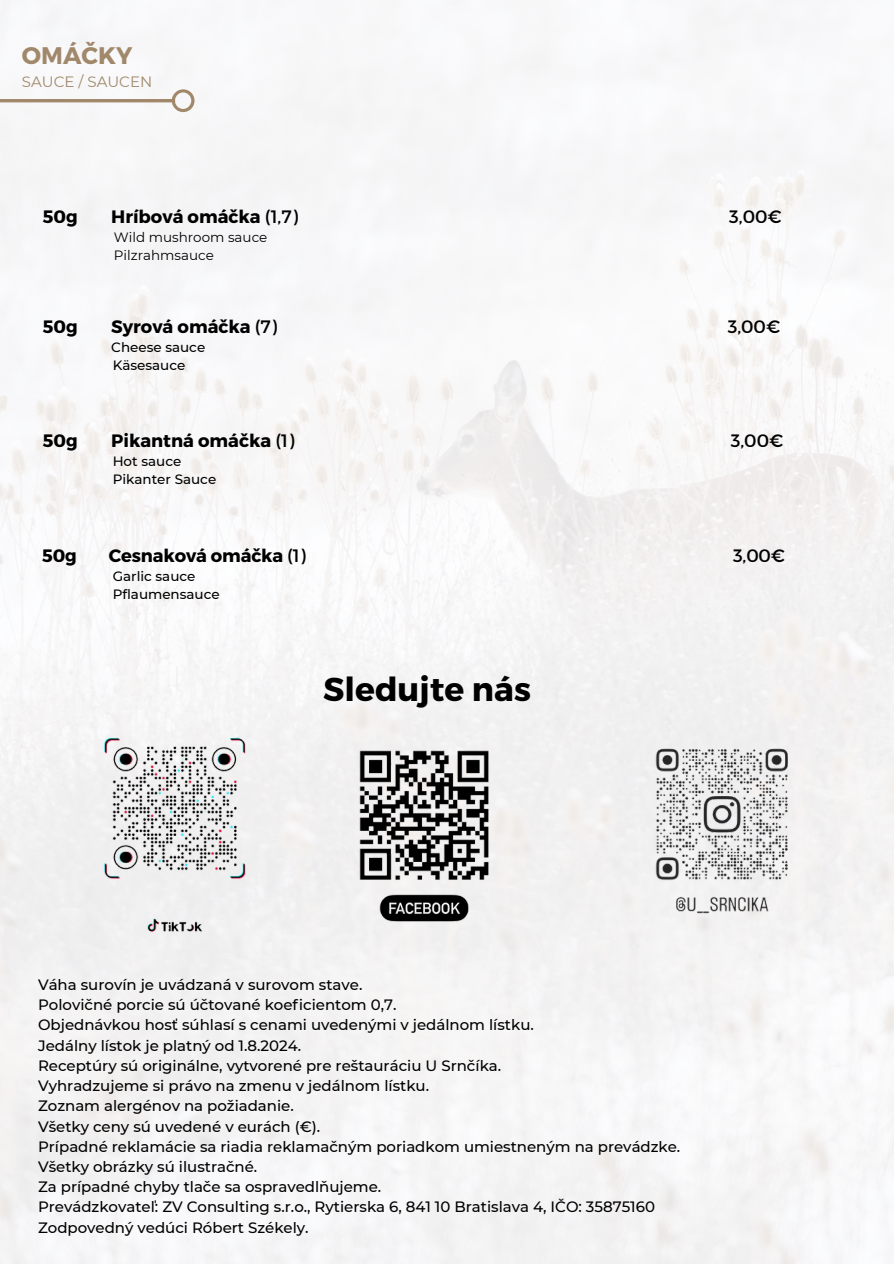
<style>
.page{position:relative;width:894px;height:1264px;background:#fff}
.page>*{position:absolute;margin:0;border:0;box-sizing:border-box;transform-origin:0 0}
.t1{font:700 33px "Montserrat";color:#000}
.t2{font:700 24px "Montserrat";color:#a1886b}
.t3{font:700 18px "Montserrat";color:#000}
.t4{font:18px "Montserrat";color:#000}
.t5{font:500 15px/20.2px "Montserrat";color:#000}
.t6{font:15px "Montserrat";color:#a1886b}
.t7{font:500 13.5px/18px "Montserrat";color:#000}
.t8{font:13.5px "Montserrat";color:#000}
.s1{font-weight:400}
</style>
<div class="page">
<svg style="left:0;top:89px;width:194px;height:23px"></svg>
<img style="left:89px;top:729px;width:171px;height:209px">
<img style="left:338px;top:738px;width:178px;height:192px">
<img style="left:622px;top:729px;width:197px;height:200px">
<h3 class="t2" style="left:22px;top:40px;width:112px">OMÁČKY</h3>
<h3 class="t6" style="left:22px;top:72px;width:132px">SAUCE / SAUCEN</h3>
<p class="t3" style="left:43px;top:204px;width:36px">50g</p>
<p class="t3" style="left:111px;top:204px;width:188px">Hríbová omáčka <span class="s1">(1,7)</span></p>
<p class="t4" style="left:729px;top:204px;width:54px">3,00€</p>
<p class="t8" style="left:114px;top:229px;width:155px">Wild mushroom sauce</p>
<p class="t8" style="left:114px;top:246px;width:101px">Pilzrahmsauce</p>
<h2 class="t3" style="left:43px;top:314px;width:36px">50g</h2>
<h2 class="t3" style="left:111px;top:314px;width:167px">Syrová omáčka <span class="s1">(7)</span></h2>
<h2 class="t4" style="left:727px;top:314px;width:54px">3,00€</h2>
<h2 class="t7" style="left:111px;top:338px;width:95px">Cheese sauce<br>Käsesauce</h2>
<h2 class="t3" style="left:43px;top:429px;width:36px">50g</h2>
<h2 class="t3" style="left:111px;top:429px;width:184px">Pikantná omáčka <span class="s1">(1)</span></h2>
<h2 class="t4" style="left:730px;top:429px;width:54px">3,00€</h2>
<h2 class="t7" style="left:113px;top:452px;width:70px">Hot sauce</h2>
<h2 class="t7" style="left:113px;top:470px;width:105px">Pikanter Sauce</h2>
<h2 class="t3" style="left:42px;top:544px;width:36px">50g</h2>
<h2 class="t3" style="left:109px;top:544px;width:198px">Cesnaková omáčka <span class="s1">(1)</span></h2>
<h2 class="t4" style="left:732px;top:544px;width:53px">3,00€</h2>
<h2 class="t7" style="left:113px;top:567px;width:84px">Garlic sauce</h2>
<h4 class="t7" style="left:113px;top:585px;width:108px">Pflaumensauce</h4>
<p class="t1" style="left:323px;top:667px;width:209px">Sledujte nás</p>
<h4 class="t5" style="left:38px;top:974px;width:497px">Váha surovín je uvádzaná v surovom stave.<br>Polovičné porcie sú účtované koeficientom 0,7.<br>Objednávkou hosť súhlasí s cenami uvedenými v jedálnom lístku.<br>Jedálny lístok je platný od 1.8.2024.</h4>
<p class="t5" style="left:38px;top:1055px;width:643px">Receptúry sú originálne, vytvorené pre reštauráciu U Srnčíka.<br>Vyhradzujeme si právo na zmenu v jedálnom lístku.<br>Zoznam alergénov na požiadanie.<br>Všetky ceny sú uvedené v eurách (€).<br>Prípadné reklamácie sa riadia reklamačným poriadkom umiestneným na prevádzke.<br>Všetky obrázky sú ilustračné.<br>Za prípadné chyby tlače sa ospravedlňujeme.<br>Prevádzkovateľ: ZV Consulting s.r.o., Rytierska 6, 841 10 Bratislava 4, IČO: 35875160<br>Zodpovedný vedúci Róbert Székely.</p>
</div>
